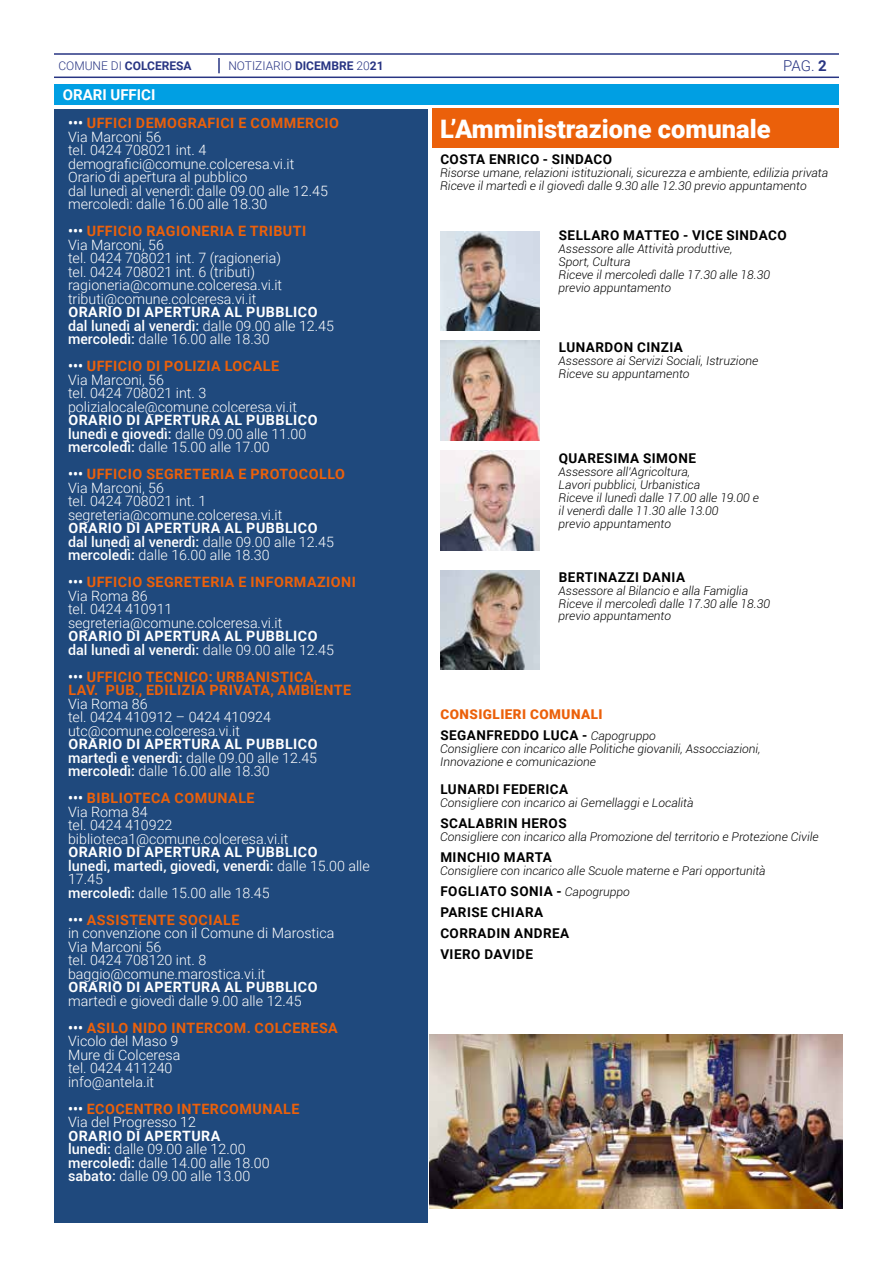
<style>
.page{position:relative;width:893px;height:1263px;background:#fff}
.page>*{position:absolute;margin:0;border:0;box-sizing:border-box;transform-origin:0 0}
.t1{font:900 25.5px "Roboto";color:#fff}
.t2{font:700 15px "Roboto";color:#fff}
.t3{font:300 15px "Roboto";color:#283583}
.t4{font:300 14.25px/13.5px "Roboto";color:#fff}
.t5{font:700 14.25px/13.5px "Roboto";letter-spacing:.035em;color:#eb600a}
.t6{font:500 14.25px/13.5px "Roboto";color:#fff}
.t7{font:700 14.25px/13.5px "Roboto";letter-spacing:.035em;color:#fff}
.t8{font:700 13.5px/21px "Roboto";letter-spacing:.035em;color:#000}
.t9{font:900 13.5px/21px "Roboto";letter-spacing:.035em;color:#eb600a}
.t10{font:italic 300 12px/12.9px "Roboto";color:#000}
.t11{font:300 12px "Roboto";color:#283583}
.t12{font:700 12px "Roboto";color:#283583}
.s1{font-weight:300}
.s2{font-weight:700}
.s3{font-weight:500}
.s4{font-weight:700;color:#eb600a}
.s5{font-weight:500;color:#fff}
.s6{font-weight:300;color:#fff}
.s7{font-weight:700;color:#000}
.s8{font-weight:300;font-style:italic;font-size:12px;color:#000}
.s9{font-weight:300;font-style:italic;font-size:12px}
</style>
<div class="page">
<div style="left:54px;top:84px;width:785px;height:21px;background:#009fe3"></div>
<svg style="left:218px;top:58px;width:2px;height:15px"></svg>
<hr style="left:54px;top:53px;width:785px;height:2px;background:#283583">
<hr style="left:54px;top:77px;width:785px;height:1px;background:#283583">
<div style="left:54px;top:109px;width:374px;height:1113px;background:#1f497d"></div>
<div style="left:433px;top:109px;width:406px;height:39px;background:#eb600a"></div>
<img style="left:429px;top:1034px;width:413px;height:175px">
<img style="left:440px;top:231px;width:100px;height:100px">
<img style="left:440px;top:341px;width:100px;height:100px">
<img style="left:440px;top:451px;width:100px;height:99px">
<img style="left:440px;top:570px;width:100px;height:100px">
<p class="t12" style="left:58px;top:57px;width:135px"><span class="s1">COMUNE DI</span> COLCERESA</p>
<p class="t11" style="left:228px;top:57px;width:157px">NOTIZIARIO <span class="s2">DICEMBRE</span> 20<span class="s2">21</span></p>
<p class="t3" style="left:783px;top:55px;width:45px">PAG. <span class="s2">2</span></p>
<p class="t2" style="left:63px;top:84px;width:94px">ORARI UFFICI</p>
<h1 class="t1" style="left:440px;top:111px;width:332px">L’Amministrazione comunale</h1>
<p class="t8" style="left:440px;top:148px;width:173px">COSTA ENRICO - SINDACO</p>
<p class="t10" style="left:440px;top:166px;width:390px">Risorse umane, relazioni istituzionali, sicurezza e ambiente, edilizia privata<br>Riceve il martedì e il giovedì dalle 9.30 alle 12.30 previo appuntamento</p>
<p class="t8" style="left:559px;top:224px;width:229px">SELLARO MATTEO - VICE SINDACO</p>
<p class="t10" style="left:559px;top:242px;width:213px">Assessore alle Attività produttive,<br>Sport, Cultura<br>Riceve il mercoledì dalle 17.30 alle 18.30 previo appuntamento</p>
<p class="t4" style="left:68px;top:116px;width:272px"><span class="s3">•••</span> <span class="s4">UFFICI DEMOGRAFICI E COMMERCIO<br></span>Via Marconi 56<br>tel. 0424 708021 int. 4 demografici@comune.colceresa.vi.it<br>Orario di apertura al pubblico<br>dal lunedì al venerdì: dalle 09.00 alle 12.45 mercoledì: dalle 16.00 alle 18.30</p>
<p class="t4" style="left:68px;top:224px;width:240px"><span class="s3">•••</span> <span class="s4">UFFICIO RAGIONERIA E TRIBUTI<br></span>Via Marconi, 56<br>tel. 0424 708021 int. 7 (ragioneria)<br>tel. 0424 708021 int. 6 (tributi) ragioneria@comune.colceresa.vi.it tributi@comune.colceresa.vi.it</p>
<p class="t4" style="left:68px;top:305px;width:267px"><span class="s2">ORARIO DI APERTURA AL PUBBLICO </span><span class="s3">dal lunedì al venerdì:</span> dalle 09.00 alle 12.45 <span class="s3">mercoledì:</span> dalle 16.00 alle 18.30</p>
<p class="t4" style="left:68px;top:359px;width:230px"><span class="s3">•••</span> <span class="s4">UFFICIO DI POLIZIA LOCALE<br></span>Via Marconi, 56<br>tel. 0424 708021 int. 3 polizialocale@comune.colceresa.vi.it</p>
<p class="t4" style="left:68px;top:413px;width:251px"><span class="s2">ORARIO DI APERTURA AL PUBBLICO </span><span class="s3">lunedì e giovedì:</span> dalle 09.00 alle 11.00 <span class="s3">mercoledì:</span> dalle 15.00 alle 17.00</p>
<p class="t4" style="left:68px;top:467px;width:278px"><span class="s3">•••</span> <span class="s4">UFFICIO SEGRETERIA E PROTOCOLLO<br></span>Via Marconi, 56<br>tel. 0424 708021 int. 1 segreteria@comune.colceresa.vi.it</p>
<p class="t4" style="left:68px;top:521px;width:267px"><span class="s2">ORARIO DI APERTURA AL PUBBLICO </span><span class="s3">dal lunedì al venerdì:</span> dalle 09.00 alle 12.45 <span class="s3">mercoledì:</span> dalle 16.00 alle 18.30</p>
<p class="t4" style="left:68px;top:575px;width:289px"><span class="s3">•••</span> <span class="s4">UFFICIO SEGRETERIA E INFORMAZIONI<br></span>Via Roma 86<br>tel. 0424 410911 segreteria@comune.colceresa.vi.it</p>
<p class="t7" style="left:68px;top:629px;width:267px">ORARIO DI APERTURA AL PUBBLICO <span class="s3">dal lunedì al venerdì:</span> <span class="s1">dalle 09.00 alle 12.45</span></p>
<p class="t5" style="left:68px;top:669px;width:285px"><span class="s5">•••</span> UFFICIO TECNICO: URBANISTICA,<br>LAV. PUB., EDILIZIA PRIVATA, AMBIENTE</p>
<p class="t4" style="left:68px;top:696px;width:205px">Via Roma 86<br>tel. 0424 410912 – 0424 410924 utc@comune.colceresa.vi.it</p>
<p class="t4" style="left:68px;top:737px;width:251px;text-align:justify"><span class="s2">ORARIO DI APERTURA AL PUBBLICO </span><span class="s3">martedì e venerdì:</span> dalle 09.00 alle 12.45 <span class="s3">mercoledì:</span> dalle 16.00 alle 18.30</p>
<p class="t4" style="left:68px;top:791px;width:222px"><span class="s3">•••</span> <span class="s4">BIBLIOTECA COMUNALE<br></span>Via Roma 84<br>tel. 0424 410922 biblioteca1@comune.colceresa.vi.it</p>
<p class="t6" style="left:68px;top:845px;width:303px"><span class="s2">ORARIO DI APERTURA AL PUBBLICO<br></span>lunedì, martedì, giovedì, venerdì: <span class="s1">dalle 15.00 alle<br>17.45<br></span>mercoledì: <span class="s1">dalle 15.00 alle 18.45</span></p>
<p class="t4" style="left:68px;top:912px;width:268px"><span class="s3">•••</span> <span class="s4">ASSISTENTE SOCIALE<br></span>in convenzione con il Comune di Marostica<br>Via Marconi 56<br>tel. 0424 708120 int. 8 baggio@comune.marostica.vi.it</p>
<p class="t7" style="left:68px;top:980px;width:251px">ORARIO DI APERTURA AL PUBBLICO</p>
<p class="t4" style="left:68px;top:993px;width:235px">martedì e giovedì dalle 9.00 alle 12.45</p>
<p class="t4" style="left:68px;top:1020px;width:271px"><span class="s3">•••</span> <span class="s4">ASILO NIDO INTERCOM. COLCERESA<br></span>Vicolo del Maso 9<br>Mure di Colceresa<br>tel. 0424 411240<br>info@antela.it</p>
<p class="t5" style="left:68px;top:1101px;width:233px"><span class="s5">•••</span> ECOCENTRO INTERCOMUNALE<br><span class="s6">Via del Progresso 12</span></p>
<p class="t4" style="left:68px;top:1128px;width:203px"><span class="s2">ORARIO DI APERTURA<br></span><span class="s3">lunedì:</span> dalle 09.00 alle 12.00 <span class="s3">mercoledì:</span> dalle 14.00 alle 18.00 <span class="s3">sabato:</span> dalle 09.00 alle 13.00</p>
<p class="t8" style="left:559px;top:336px;width:126px">LUNARDON CINZIA</p>
<p class="t10" style="left:559px;top:354px;width:201px">Assessore ai Servizi Sociali, Istruzione<br>Riceve su appuntamento</p>
<p class="t8" style="left:559px;top:448px;width:139px">QUARESIMA SIMONE</p>
<p class="t10" style="left:559px;top:465px;width:202px">Assessore all’Agricoltura,<br>Lavori pubblici, Urbanistica<br>Riceve il lunedì dalle 17.00 alle 19.00 e il venerdì dalle 11.30 alle 13.00<br>previo appuntamento</p>
<p class="t8" style="left:559px;top:566px;width:128px">BERTINAZZI DANIA</p>
<p class="t10" style="left:559px;top:583px;width:213px">Assessore al Bilancio e alla Famiglia<br>Riceve il mercoledì dalle 17.30 alle 18.30 previo appuntamento</p>
<p class="t9" style="left:440px;top:703px;width:217px">CONSIGLIERI COMUNALI<br><span class="s7">SEGANFREDDO LUCA -</span> <span class="s8">Capogruppo</span></p>
<p class="t10" style="left:440px;top:742px;width:322px">Consigliere con incarico alle Politiche giovanili, Assocciazioni,<br>Innovazione e comunicazione</p>
<p class="t8" style="left:440px;top:778px;width:129px">LUNARDI FEDERICA</p>
<p class="t10" style="left:440px;top:795px;width:255px">Consigliere con incarico ai Gemellaggi e Località</p>
<p class="t8" style="left:440px;top:812px;width:128px">SCALABRIN HEROS</p>
<p class="t10" style="left:440px;top:829px;width:380px">Consigliere con incarico alla Promozione del territorio e Protezione Civile</p>
<p class="t8" style="left:440px;top:846px;width:113px">MINCHIO MARTA</p>
<p class="t10" style="left:440px;top:863px;width:327px">Consigliere con incarico alle Scuole materne e Pari opportunità</p>
<p class="t8" style="left:440px;top:880px;width:191px">FOGLIATO SONIA - <span class="s9">Capogruppo<br></span>PARISE CHIARA<br>CORRADIN ANDREA<br>VIERO DAVIDE</p>
</div>
